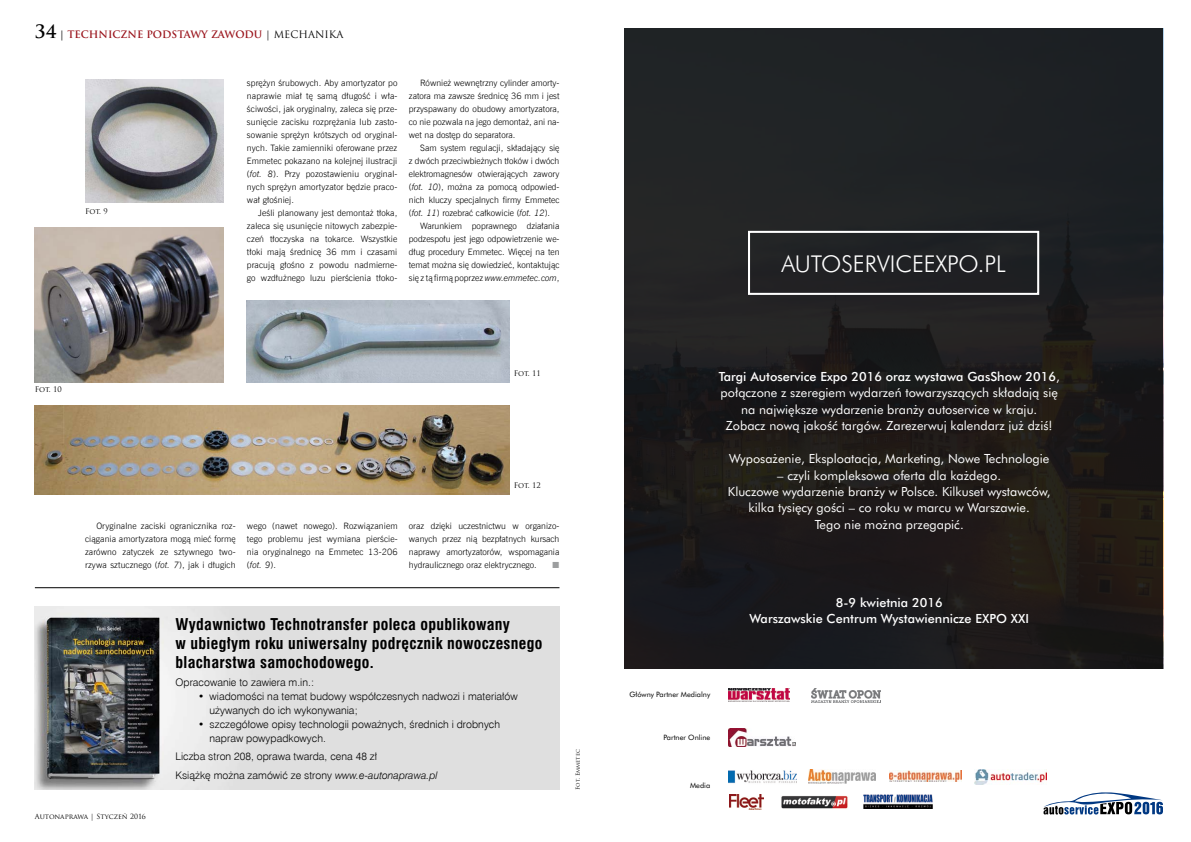
<style>
.page{position:relative;width:1191px;height:842px;background:#fff}
.page>*{position:absolute;margin:0;border:0;box-sizing:border-box;transform-origin:0 0}
.t1{font:22.6px "Futura Lt PL";color:#fff}
.t2{font:700 15.9px/19px "Swis 721 Cn EU";letter-spacing:.02em;color:#000}
.t3{font:12.3px/16.4px "Futura Bk PL";color:#fff;text-align:center}
.t4{font:12.3px/16.4px "Futura Md PL";color:#fff;text-align:center}
.t5{font:10.5px/14px "Swis 721 Lt EU";letter-spacing:.005em;color:#000}
.t6{font:700 10px "Trajan Pro";color:#9a141c}
.t7{font:8.8px/13px "News Goth Lt EU";letter-spacing:.01em;color:#000;text-align:justify}
.t8{font:8.8px "Zapf Dingbats ITC";color:#9c9e9f}
.t9{font:7.5px "Trajan Pro";color:#000}
.t10{font:7.2px "Futura Bk PL";color:#000}
.t11{font:7px "Trajan Pro";color:#000}
.t12{font:5.5px "Trajan Pro";color:#000}
.s1{font-size:18px;color:#000}
.s2{color:#000}
.s3{font-weight:400;color:#000}
.s4{font-style:italic}
.s5{font-family:"Futura Bk PL"}
</style>
<div class="page">
<img style="left:85px;top:79px;width:138px;height:124px">
<img style="left:35px;top:227px;width:188px;height:155px">
<img style="left:35px;top:406px;width:474px;height:88px">
<img style="left:247px;top:300px;width:262px;height:83px">
<hr style="left:35px;top:587px;width:524px;height:1px;background:#000">
<img style="left:35px;top:606px;width:524px;height:183px">
<div style="left:624px;top:28px;width:539px;height:641px;background:linear-gradient(to right,#1f1f21,#1e1d1c)"></div>
<div style="left:748px;top:231px;width:291px;height:64px;border:2px solid #fff"></div>
<svg style="left:1043px;top:792px;width:120px;height:22px"></svg>
<img style="left:729px;top:728px;width:66px;height:18px">
<img style="left:889px;top:771px;width:72px;height:10px">
<img style="left:974px;top:769px;width:72px;height:15px">
<img style="left:728px;top:689px;width:61px;height:13px">
<img style="left:811px;top:689px;width:69px;height:13px">
<img style="left:729px;top:794px;width:34px;height:15px">
<img style="left:729px;top:770px;width:67px;height:14px">
<img style="left:781px;top:796px;width:67px;height:13px">
<img style="left:808px;top:770px;width:67px;height:13px">
<img style="left:863px;top:794px;width:70px;height:15px">
<p class="t6" style="left:35px;top:28px;width:310px"><span class="s1">34</span> <span class="s2">|</span> TECHNICZNE PODSTAWY ZAWODU <span class="s3">| MECHANIKA</span></p>
<p class="t9" style="left:85px;top:206px;width:24px">Fot. 9</p>
<p class="t7" style="left:247px;top:76px;width:152px">sprężyn śrubowych. Aby amortyzator po naprawie miał tę samą długość i wła&shy;ściwości, jak oryginalny, zaleca się prze&shy;sunięcie zacisku rozprężania lub zasto&shy;sowanie sprężyn krótszych od oryginal&shy;nych. Takie zamienniki oferowane przez Emmetec pokazano na kolejnej ilustracji (<span class="s4">fot. 8</span>). Przy pozostawieniu oryginal&shy;nych sprężyn amortyzator będzie praco&shy;wał głośniej.</p>
<p class="t7" style="left:247px;top:207px;width:152px;text-indent:11px">Jeśli planowany jest demontaż tłoka, zaleca się usunięcie nitowych zabezpie&shy;czeń tłoczyska na tokarce. Wszystkie tłoki mają średnicę 36 mm i czasami pracują głośno z powodu nadmierne&shy;go wzdłużnego luzu pierścienia tłoko-</p>
<p class="t7" style="left:409px;top:76px;width:152px;text-indent:11px">Również wewnętrzny cylinder amorty&shy;zatora ma zawsze średnicę 36 mm i jest przyspawany do obudowy amortyzatora, co nie pozwala na jego demontaż, ani na&shy;wet na dostęp do separatora.</p>
<p class="t7" style="left:409px;top:141px;width:152px;text-indent:11px">Sam system regulacji, składający się z dwóch przeciwbieżnych tłoków i dwóch elektromagnesów otwierających zawory (<span class="s4">fot. 10</span>), można za pomocą odpowied&shy;nich kluczy specjalnych firmy Emmetec (<span class="s4">fot. 11</span>) rozebrać całkowicie (<span class="s4">fot. 12</span>).</p>
<p class="t7" style="left:409px;top:220px;width:152px;text-indent:11px">Warunkiem poprawnego działania podzespołu jest jego odpowietrzenie we&shy;dług procedury Emmetec. Więcej na ten temat można się dowiedzieć, kontaktując się z tą firmą poprzez <span class="s4">www.emmetec.com</span>,</p>
<p class="t9" style="left:35px;top:384px;width:28px">Fot. 10</p>
<p class="t9" style="left:514px;top:369px;width:28px">Fot. 11</p>
<p class="t9" style="left:514px;top:480px;width:28px">Fot. 12</p>
<p class="t7" style="left:85px;top:519px;width:152px;text-indent:11px">Oryginalne zaciski ogranicznika roz&shy;ciągania amortyzatora mogą mieć formę zarówno zatyczek ze sztywnego two&shy;rzywa sztucznego (<span class="s4">fot. 7</span>), jak i długich</p>
<p class="t7" style="left:247px;top:519px;width:152px">wego (nawet nowego). Rozwiązaniem tego problemu jest wymiana pierście&shy;nia oryginalnego na Emmetec 13-206 (<span class="s4">fot. 9</span>).</p>
<p class="t7" style="left:409px;top:519px;width:152px">oraz dzięki uczestnictwu w organizo&shy;wanych przez nią bezpłatnych kursach naprawy amortyzatorów, wspomagania hydraulicznego oraz elektrycznego.</p>
<p class="t8" style="left:552px;top:561px;width:8px">■</p>
<p class="t11" style="left:35px;top:812px;width:113px">Autonaprawa | Styczeń 2016</p>
<h2 class="t2" style="left:175px;top:615px;width:368px">Wydawnictwo Technotransfer poleca opublikowany<br>w ubiegłym roku uniwersalny podręcznik nowoczesnego blacharstwa samochodowego.</h2>
<p class="t5" style="left:175px;top:676px;width:140px">Opracowanie to zawiera m.in.:</p>
<p class="t5" style="left:209px;top:690px;width:310px;text-indent:-11px">• wiadomości na temat budowy współczesnych nadwozi i materiałów używanych do ich wykonywania;</p>
<p class="t5" style="left:209px;top:718px;width:292px;text-indent:-11px">• szczegółowe opisy technologii poważnych, średnich i drobnych napraw powypadkowych.</p>
<p class="t5" style="left:175px;top:748px;width:263px;line-height:18.2px">Liczba stron 208, oprawa twarda, cena 48 zł<br>Książkę można zamówić ze strony <span class="s4">www.e-autonaprawa.pl</span></p>
<p class="t12" style="left:574px;top:790px;width:42px;rotate:-90deg">Fot. Emmetec</p>
<h1 class="t1" style="left:781px;top:250px;width:226px">AUTOSERVICEEXPO.PL</h1>
<h3 class="t4" style="left:718px;top:368px;width:342px">Targi Autoservice Expo 2016 oraz wystawa GasShow 2016<span class="s5">,</span></h3>
<h3 class="t3" style="left:720px;top:385px;width:339px">połączone z szeregiem wydarzeń towarzyszących składają się na największe wydarzenie branży autoservice w kraju.<br>Zobacz nową jakość targów. Zarezerwuj kalendarz już dziś!</h3>
<h3 class="t3" style="left:729px;top:450px;width:322px">Wyposażenie, Eksploatacja, Marketing, Nowe Technologie</h3>
<h3 class="t3" style="left:728px;top:467px;width:324px">– czyli kompleksowa oferta dla każdego.<br>Kluczowe wydarzenie branży w Polsce. Kilkuset wystawców, kilka tysięcy gości – co roku w marcu w Warszawie.<br>Tego nie można przegapić.</h3>
<p class="t10" style="left:629px;top:690px;width:82px">Główny Partner Medialny</p>
<p class="t10" style="left:663px;top:732px;width:48px">Partner Online</p>
<p class="t10" style="left:690px;top:780px;width:22px">Media</p>
<h3 class="t4" style="left:749px;top:594px;width:281px">8-9 kwietnia 2016<br>Warszawskie Centrum Wystawiennicze EXPO XXI</h3>
</div>
